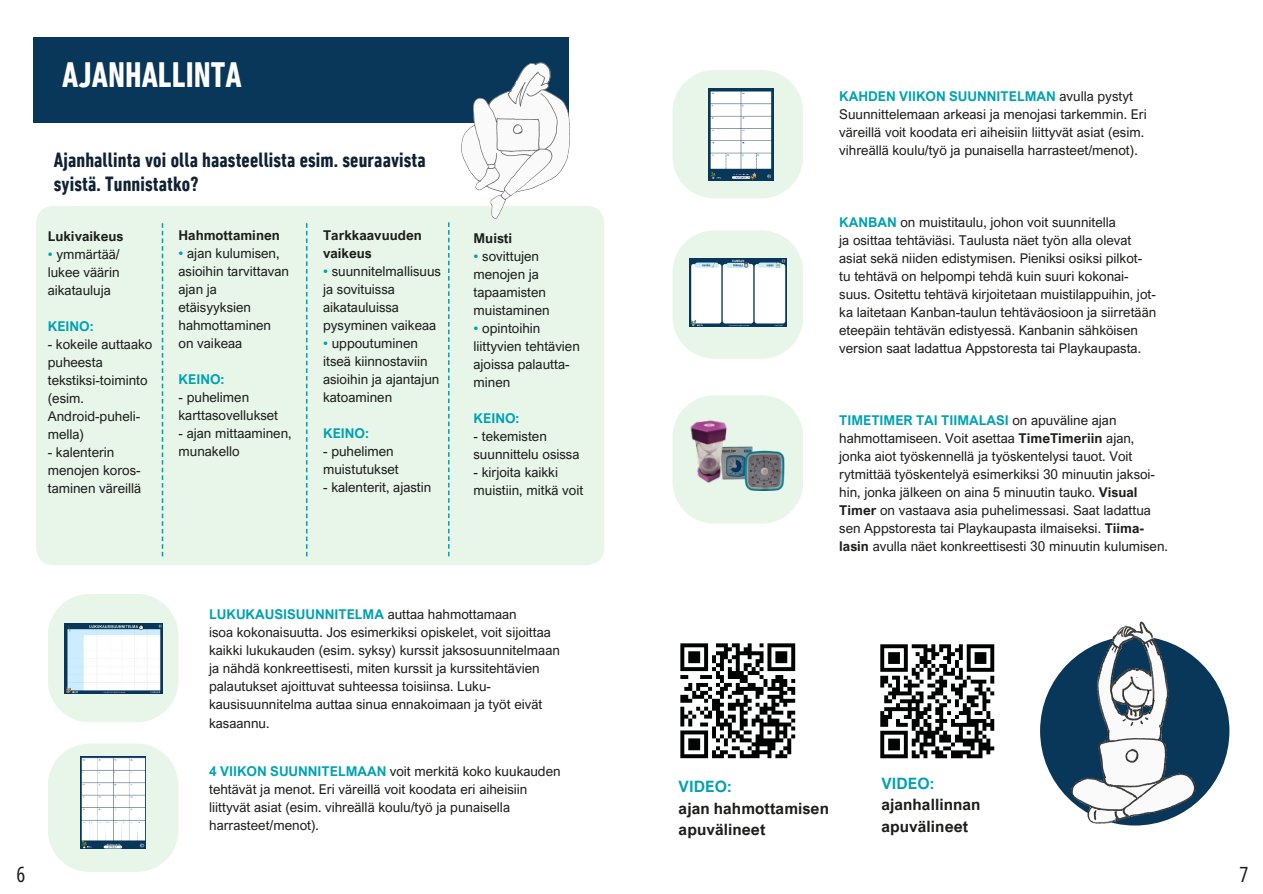
<style>
.page{position:relative;width:1263px;height:894px;background:#fff}
.page>*{position:absolute;margin:0;border:0;box-sizing:border-box;transform-origin:0 0}
.t1{font:700 condensed 36px "DIN Next LT Pro";color:#fff}
.t2{font:700 condensed 21px/24.8px "DIN Next LT Pro";letter-spacing:.005em;color:#0f2133}
.t3{font:21px "Open Sans Condensed";color:#1d1d1b}
.t4{font:700 15.6px/21.3px "Arial Nova";letter-spacing:.005em;color:#1d1d1b}
.t5{font:700 15.6px "Arial Nova";letter-spacing:.005em;color:#00a2b1}
.t6{font:13.5px/18px "Arial Nova";color:#1d1d1b}
.t7{font:700 13.5px/18px "Arial Nova";color:#1d1d1b}
.t8{font:700 13.5px "Arial Nova";color:#00a2b1}
.s1{color:#00a2b1}
.s2{font-weight:700;color:#00a2b1}
.s3{font-weight:700}
</style>
<div class="page">
<div style="left:33px;top:37px;width:536px;height:86px;background:#093759"></div>
<img style="left:680px;top:643px;width:116px;height:116px">
<img style="left:880px;top:644px;width:115px;height:115px">
<div style="left:1040px;top:636px;width:189px;height:189px;background:#093759;border-radius:50%"></div>
<div style="left:36px;top:206px;width:568px;height:359px;background:#e8f5e9;border-radius:17px"></div>
<svg style="left:162px;top:223px;width:1px;height:333px"></svg>
<svg style="left:306px;top:223px;width:1px;height:333px"></svg>
<svg style="left:448px;top:222px;width:1px;height:334px"></svg>
<img style="left:461px;top:62px;width:143px;height:157px">
<img style="left:1064px;top:621px;width:141px;height:205px">
<svg style="left:673px;top:395px;width:130px;height:128px;background:#ebf6ec"></svg>
<img style="left:717px;top:437px;width:71px;height:61px">
<img style="left:688px;top:419px;width:40px;height:65px">
<svg style="left:673px;top:230px;width:130px;height:128px"></svg>
<img style="left:689px;top:258px;width:97px;height:69px">
<svg style="left:673px;top:70px;width:130px;height:128px;background:#e7f3e9"></svg>
<img style="left:708px;top:88px;width:65px;height:92px">
<svg style="left:48px;top:744px;width:130px;height:127px;background:#e7f3e9"></svg>
<img style="left:81px;top:755px;width:65px;height:93px">
<svg style="left:48px;top:594px;width:130px;height:128px;background:#e3f0e7"></svg>
<img style="left:64px;top:623px;width:98px;height:69px">
<h1 class="t1" style="left:62px;top:55px;width:181px">AJANHALLINTA</h1>
<h2 class="t2" style="left:54px;top:147px;width:373px">Ajanhallinta voi olla haasteellista esim. seuraavista syistä. Tunnistatko?</h2>
<p class="t7" style="left:48px;top:227px;width:77px">Lukivaikeus</p>
<p class="t6" style="left:48px;top:245px;width:73px;text-align:justify"><span class="s1">•</span> ymmärtää/ lukee väärin aikatauluja</p>
<p class="t8" style="left:48px;top:318px;width:48px">KEINO:</p>
<p class="t6" style="left:48px;top:335px;width:106px">- kokeile auttaako puheesta tekstiksi-toiminto (esim.<br>Android-puheli&shy;mella)</p>
<p class="t6" style="left:48px;top:443px;width:95px">- kalenterin menojen koros&shy;taminen väreillä</p>
<p class="t7" style="left:179px;top:226px;width:103px">Hahmottaminen</p>
<p class="t6" style="left:179px;top:244px;width:112px"><span class="s1">•</span> ajan kulumisen, asioihin tarvittavan ajan ja etäisyyksien hahmottaminen on vaikeaa</p>
<p class="t8" style="left:179px;top:371px;width:48px">KEINO:</p>
<p class="t6" style="left:179px;top:388px;width:101px">- puhelimen karttasovellukset</p>
<p class="t6" style="left:179px;top:424px;width:115px">- ajan mittaaminen, munakello</p>
<p class="t7" style="left:323px;top:226px;width:100px">Tarkkaavuuden vaikeus</p>
<p class="t6" style="left:323px;top:262px;width:119px"><span class="s1">•</span> suunnitelmallisuus ja sovituissa aikatauluissa pysyminen vaikeaa</p>
<p class="t6" style="left:323px;top:334px;width:118px"><span class="s1">•</span> uppoutuminen itseä kiinnostaviin asioihin ja ajantajun katoaminen</p>
<p class="t8" style="left:323px;top:425px;width:48px">KEINO:</p>
<p class="t6" style="left:323px;top:442px;width:77px">- puhelimen muistutukset</p>
<p class="t6" style="left:323px;top:478px;width:110px">- kalenterit, ajastin</p>
<p class="t7" style="left:474px;top:229px;width:40px">Muisti</p>
<p class="t6" style="left:474px;top:247px;width:78px"><span class="s1">•</span> sovittujen menojen ja tapaamisten muistaminen</p>
<p class="t6" style="left:474px;top:319px;width:108px"><span class="s1">•</span> opintoihin liittyvien tehtävien ajoissa palautta&shy;minen</p>
<p class="t8" style="left:474px;top:410px;width:48px">KEINO:</p>
<p class="t6" style="left:474px;top:427px;width:107px">- tekemisten suunnittelu osissa</p>
<p class="t6" style="left:474px;top:463px;width:111px">- kirjoita kaikki muistiin, mitkä voit</p>
<p class="t6" style="left:209px;top:605px;width:352px"><span class="s2">LUKUKAUSISUUNNITELMA</span> auttaa hahmottamaan<br>isoa kokonaisuutta. Jos esimerkiksi opiskelet, voit sijoittaa kaikki lukukauden (esim. syksy) kurssit jaksosuunnitelmaan ja nähdä konkreettisesti, miten kurssit ja kurssitehtävien palautukset ajoittuvat suhteessa toisiinsa. Luku&shy;kausisuunnitelma auttaa sinua ennakoimaan ja työt eivät kasaannu.</p>
<p class="t6" style="left:209px;top:762px;width:353px"><span class="s2">4 VIIKON SUUNNITELMAAN</span> voit merkitä koko kuukauden tehtävät ja menot. Eri väreillä voit koodata eri aiheisiin liittyvät asiat (esim. vihreällä koulu/työ ja punaisella harrasteet/menot).</p>
<p class="t6" style="left:839px;top:87px;width:309px"><span class="s2">KAHDEN VIIKON SUUNNITELMAN</span> avulla pystyt Suunnittelemaan arkeasi ja menojasi tarkemmin. Eri väreillä voit koodata eri aiheisiin liittyvät asiat (esim. vihreällä koulu/työ ja punaisella harrasteet/menot).</p>
<p class="t6" style="left:839px;top:213px;width:318px"><span class="s2">KANBAN</span> on muistitaulu, johon voit suunnitella<br>ja osittaa tehtäviäsi. Taulusta näet työn alla olevat asiat sekä niiden edistymisen. Pieniksi osiksi pilkot&shy;tu tehtävä on helpompi tehdä kuin suuri kokonai&shy;suus. Ositettu tehtävä kirjoitetaan muistilappuihin, jot&shy;ka laitetaan Kanban-taulun tehtäväosioon ja siirretään eteepäin tehtävän edistyessä. Kanbanin sähköisen version saat ladattua Appstoresta tai Playkaupasta.</p>
<p class="t6" style="left:839px;top:411px;width:330px"><span class="s2">TIMETIMER TAI TIIMALASI</span> on apuväline ajan hahmottamiseen. Voit asettaa <span class="s3">TimeTimeriin</span> ajan, jonka aiot työskennellä ja työskentelysi tauot. Voit rytmittää työskentelyä esimerkiksi 30 minuutin jaksoi&shy;hin, jonka jälkeen on aina 5 minuutin tauko. <span class="s3">Visual Timer</span> on vastaava asia puhelimessasi. Saat ladattua sen Appstoresta tai Playkaupasta ilmaiseksi. <span class="s3">Tiima&shy;lasin</span> avulla näet konkreettisesti 30 minuutin kulumisen.</p>
<p class="t5" style="left:679px;top:777px;width:55px">VIDEO:</p>
<p class="t4" style="left:679px;top:797px;width:152px">ajan hahmottamisen apuvälineet</p>
<p class="t5" style="left:881px;top:774px;width:55px">VIDEO:</p>
<p class="t4" style="left:881px;top:793px;width:101px">ajanhallinnan apuvälineet</p>
<h2 class="t3" style="left:16px;top:860px;width:10px">6</h2>
<h2 class="t3" style="left:1239px;top:860px;width:10px">7</h2>
</div>
